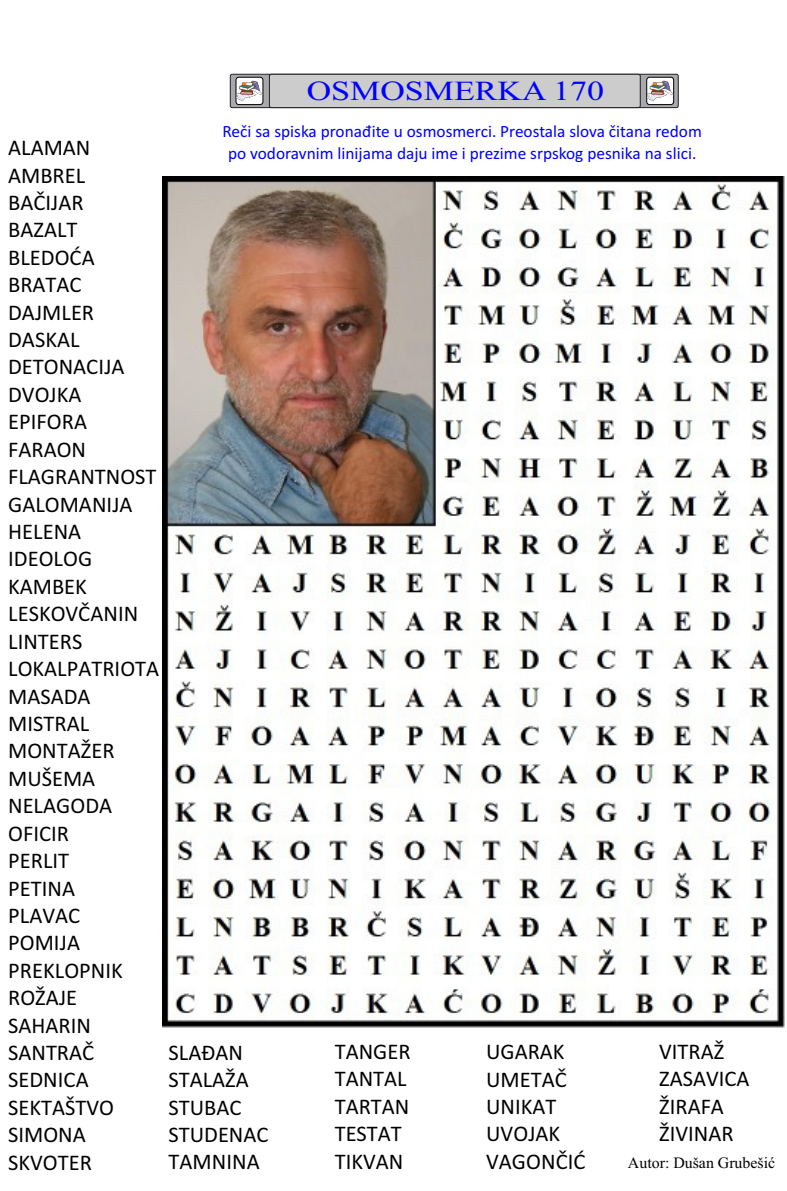
<style>
.page{position:relative;width:787px;height:1191px;background:#fff}
.page>*{position:absolute;margin:0;border:0;box-sizing:border-box;transform-origin:0 0}
.t1{font:27.6px "Times New Roman";color:#00f;scale:1.23 1}
.t2{font:22.5px/27.5px "Calibri";color:#000}
.t3{font:17.25px/21.1px "Calibri";color:#00f;text-align:center}
.t4{font:15.9px "Times New Roman";color:#000}
</style>
<div class="page">
<svg style="left:230px;top:74px;width:448px;height:34px"></svg>
<svg style="left:269px;top:73px;width:405px;height:35px;background:#c0bfbf"></svg>
<div style="left:236px;top:77px;width:27px;height:28px;background:#fff;border:1px solid #000;border-radius:3px"></div>
<svg style="left:236px;top:81px;width:27px;height:20px"></svg>
<img style="left:162px;top:176px;width:623px;height:852px">
<p class="t1" style="left:307px;top:81px;width:243px">OSMOSMERKA 170</p>
<p class="t2" style="left:8px;top:136px;width:152px">ALAMAN<br>AMBREL<br>BAČIJAR<br>BAZALT<br>BLEDOĆA<br>BRATAC<br>DAJMLER<br>DASKAL<br>DETONACIJA<br>DVOJKA<br>EPIFORA<br>FARAON<br>FLAGRANTNOST<br>GALOMANIJA<br>HELENA<br>IDEOLOG<br>KAMBEK<br>LESKOVČANIN<br>LINTERS<br>LOKALPATRIOTA<br>MASADA<br>MISTRAL<br>MONTAŽER<br>MUŠEMA<br>NELAGODA<br>OFICIR<br>PERLIT<br>PETINA<br>PLAVAC<br>POMIJA<br>PREKLOPNIK<br>ROŽAJE<br>SAHARIN<br>SANTRAČ<br>SEDNICA<br>SEKTAŠTVO<br>SIMONA<br>SKVOTER</p>
<p class="t3" style="left:222px;top:122px;width:481px">Reči sa spiska pronađite u osmosmerci. Preostala slova čitana redom po vodoravnim linijama daju ime i prezime srpskog pesnika na slici.</p>
<p class="t2" style="left:168px;top:1040px;width:102px">SLAĐAN<br>STALAŽA<br>STUBAC<br>STUDENAC<br>TAMNINA</p>
<p class="t2" style="left:335px;top:1039px;width:77px">TANGER<br>TANTAL<br>TARTAN<br>TESTAT<br>TIKVAN</p>
<p class="t2" style="left:486px;top:1039px;width:101px">UGARAK<br>UMETAČ<br>UNIKAT<br>UVOJAK<br>VAGONČIĆ</p>
<p class="t2" style="left:659px;top:1039px;width:92px">VITRAŽ<br>ZASAVICA<br>ŽIRAFA<br>ŽIVINAR</p>
<p class="t4" style="left:628px;top:1156px;width:149px">Autor: Dušan Grubešić</p>
</div>
